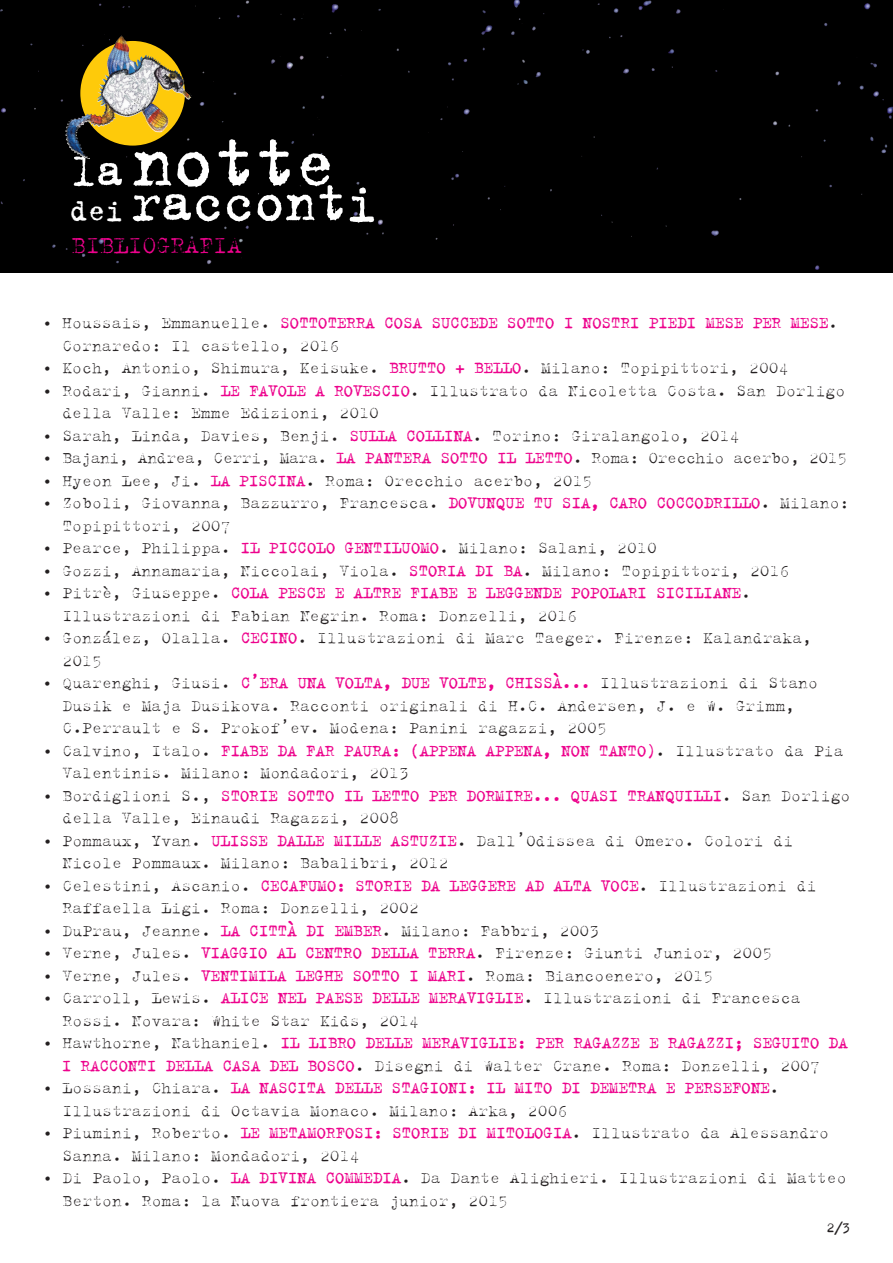
<style>
.page{position:relative;width:893px;height:1263px;background:#fff}
.page>*{position:absolute;margin:0;border:0;box-sizing:border-box;transform-origin:0 0}
.t1{font:77.55px "Trixie";letter-spacing:-.025em;color:#fff}
.t2{font:58.65px "Trixie";letter-spacing:-.025em;color:#fff}
.t3{font:300 27px "Trixie";letter-spacing:-.025em;color:#ed028c}
.t4{font:300 18px/22.5px "Trixie";color:#231f20}
.t5{font:18px "Trixie";letter-spacing:-.025em;color:#ed028c}
.t6{font:300 18px "Trixie";letter-spacing:-.025em;color:#231f20}
.t7{font:15px "Trixie";color:#231f20}
.s1{font-size:50.25px}
.s2{font-size:33.45px}
.s3{font-weight:400;color:#ed028c}
.s4{font-weight:300;color:#231f20}
</style>
<div class="page">
<div style="left:0;top:0;width:893px;height:272px;background:#000"></div>
<img style="left:80px;top:41px;width:105px;height:105px;border-radius:50%">
<img style="left:97px;top:35px;width:24px;height:63px">
<h1 class="t1" style="left:70px;top:111px;width:268px"><span class="s1">LA</span> NOTTE</h1>
<h2 class="t2" style="left:70px;top:164px;width:310px"><span class="s2">DEI</span> RACCONTI</h2>
<h3 class="t3" style="left:71px;top:230px;width:172px">BIBLIOGRAFIA</h3>
<p class="t4" style="left:43px;top:312px;width:258px">• Houssais, Emmanuelle. <span class="s3">SOTTOT</span></p>
<p class="t5" style="left:337px;top:311px;width:20px">ERRA</p>
<p class="t5" style="left:384px;top:311px;width:11px">COSA</p>
<p class="t5" style="left:431px;top:311px;width:86px">SUCCEDE SOTTO</p>
<p class="t5" style="left:564px;top:311px;width:39px">I NOSTRI</p>
<p class="t5" style="left:649px;top:311px;width:191px">PIEDI MESE PER MESE<span class="s4">.</span></p>
<p class="t4" style="left:62px;top:334px;width:279px">Cornaredo: Il castello, 2016</p>
<p class="t4" style="left:43px;top:357px;width:385px">• Koch, Antonio, Shimura, Keisuke. <span class="s3">BRUTTO</span></p>
<p class="t4" style="left:455px;top:357px;width:335px"><span class="s3">+ BELLO</span> . Milano: Topipittori, 2004</p>
<p class="t5" style="left:43px;top:379px;width:340px"><span class="s4">• Rodari, Gianni.</span> LE FAVOLE A ROVESCIO</p>
<p class="t4" style="left:410px;top:379px;width:437px">. Illustrato da Nicoletta Costa. San Dorligo</p>
<p class="t4" style="left:62px;top:402px;width:318px">della Valle: Emme Edizioni, 2010</p>
<p class="t4" style="left:43px;top:424px;width:337px">• Sarah, Linda, Davies, Benji. <span class="s3">SULLA</span></p>
<p class="t5" style="left:406px;top:424px;width:11px">COLLI</p>
<p class="t4" style="left:453px;top:424px;width:288px"><span class="s3">NA</span>. Torino: Giralangolo, 2014</p>
<p class="t6" style="left:43px;top:448px;width:408px">• Bajani, Andrea, Cerri, Mara. <span class="s3">LA PANTERA SOTTO</span></p>
<p class="t6" style="left:497px;top:448px;width:352px"><span class="s3">IL LETTO</span> . Roma: Orecchio acerbo, 2015</p>
<p class="t4" style="left:43px;top:469px;width:217px">• Hyeon Lee, Ji. <span class="s3">LA PISCI</span></p>
<p class="t4" style="left:286px;top:469px;width:308px"><span class="s3">NA</span>. Roma: Orecchio acerbo, 2015</p>
<p class="t4" style="left:43px;top:492px;width:577px">• Zoboli, Giovanna, Bazzurro, Francesca. <span class="s3">DOVUNQUE TU SIA, CARO</span></p>
<p class="t5" style="left:656px;top:491px;width:11px">COCCO</p>
<p class="t5" style="left:704px;top:491px;width:20px">DRILLO</p>
<p class="t4" style="left:760px;top:492px;width:91px">. Milano:</p>
<p class="t4" style="left:62px;top:514px;width:170px">Topipittori, 2007</p>
<p class="t4" style="left:43px;top:537px;width:246px">• Pearce, Philippa. <span class="s3">IL PICCOLO</span></p>
<p class="t4" style="left:345px;top:537px;width:314px"><span class="s3">GENTILUOMO</span>. Milano: Salani, 2010</p>
<p class="t4" style="left:43px;top:559px;width:387px">• Gozzi, Annamaria, Niccolai, Viola. <span class="s3">STORIA</span></p>
<p class="t4" style="left:475px;top:559px;width:316px"><span class="s3">DI BA</span>. Milano: Topipittori, 2016</p>
<p class="t4" style="left:43px;top:582px;width:208px">• Pitrè, Giuseppe. <span class="s3">COLA</span></p>
<p class="t5" style="left:278px;top:581px;width:87px">PESCE E ALTR</p>
<p class="t5" style="left:391px;top:581px;width:30px">E FIAB</p>
<p class="t5" style="left:448px;top:581px;width:162px">E E LEGGENDE POPOLARI</p>
<p class="t5" style="left:656px;top:581px;width:11px">SICILIA</p>
<p class="t5" style="left:722px;top:581px;width:30px">NE<span class="s4">.</span></p>
<p class="t4" style="left:62px;top:604px;width:516px">Illustrazioni di Fabian Negrin. Roma: Donzelli, 2016</p>
<p class="t4" style="left:62px;top:627px;width:751px;text-indent:-20px">• González, Olalla. <span class="s3">CECINO</span>. Illustrazioni di Marc Taeger. Firenze: Kalandraka,<br>2015</p>
<p class="t4" style="left:43px;top:672px;width:313px">• Quarenghi, Giusi. <span class="s3">C’ERA UNA VOLTA</span></p>
<p class="t4" style="left:62px;top:672px;width:757px;text-indent:320px"><span class="s3">, DUE VOLTE, CHISSÀ...</span> Illustrazioni di Stano<br>Dusik e Maja Dusikova. Racconti originali di H.C. Andersen, J. e W. Grimm,<br>C.Perrault e S. Prokof’ev. Modena: Panini ragazzi, 2005</p>
<p class="t4" style="left:43px;top:739px;width:274px">• Calvino, Italo. <span class="s3">FIABE DA FAR</span></p>
<p class="t4" style="left:62px;top:739px;width:783px;text-indent:281px"><span class="s3">PAURA : (APPENA APPENA, NON TANTO )</span>. Illustrato da Pia<br>Valentinis. Milano: Mondadori, 2013</p>
<p class="t4" style="left:43px;top:784px;width:198px">• Bordiglioni S., <span class="s3">STORI</span></p>
<p class="t5" style="left:268px;top:784px;width:29px">E SOTTO</p>
<p class="t5" style="left:344px;top:784px;width:58px">IL LETTO</p>
<p class="t5" style="left:429px;top:784px;width:171px">PER DORMIRE... QUASI</p>
<p class="t5" style="left:627px;top:784px;width:67px">TRANQUILLI</p>
<p class="t4" style="left:722px;top:784px;width:130px">. San Dorligo</p>
<p class="t4" style="left:62px;top:807px;width:338px">della Valle, Einaudi Ragazzi, 2008</p>
<p class="t4" style="left:43px;top:829px;width:179px">• Pommaux, Yvan. <span class="s3">ULISS</span></p>
<p class="t4" style="left:63px;top:829px;width:732px;text-indent:196px"><span class="s3">E DALLE MILLE ASTUZIE</span>. Dall’Odissea di Omero. Colori di<br>Nicole Pommaux. Milano: Babalibri, 2012</p>
<p class="t4" style="left:43px;top:874px;width:323px">• Celestini, Ascanio. <span class="s3">CECAFUMO: STORI</span></p>
<p class="t5" style="left:402px;top:874px;width:162px">E DA LEGGERE AD ALTA</p>
<p class="t4" style="left:601px;top:874px;width:218px"><span class="s3">VOCE</span>. Illustrazioni di</p>
<p class="t4" style="left:63px;top:897px;width:358px">Raffaella Ligi. Roma: Donzelli, 2002</p>
<p class="t4" style="left:43px;top:919px;width:217px">• DuPrau, Jeanne. <span class="s3">LA CITT</span></p>
<p class="t4" style="left:287px;top:919px;width:314px"><span class="s3">À DI EMBER</span>. Milano: Fabbri, 2003</p>
<p class="t4" style="left:43px;top:942px;width:169px">• Verne, Jules. <span class="s3">VIAGGIO</span></p>
<p class="t5" style="left:277px;top:941px;width:67px">AL CENTRO</p>
<p class="t5" style="left:371px;top:941px;width:30px">DELLA</p>
<p class="t4" style="left:428px;top:942px;width:346px"><span class="s3">TERRA</span>. Firenze: Giunti Junior, 2005</p>
<p class="t4" style="left:43px;top:964px;width:226px">• Verne, Jules. <span class="s3">VENTIMILA</span></p>
<p class="t5" style="left:296px;top:964px;width:67px">LEGHE SOTTO</p>
<p class="t4" style="left:409px;top:964px;width:306px"><span class="s3">I MARI</span> . Roma: Biancoenero, 2015</p>
<p class="t5" style="left:43px;top:986px;width:444px"><span class="s4">• Carroll, Lewis.</span> ALICE NEL PAESE DELLE MERAVIGLI</p>
<p class="t4" style="left:514px;top:987px;width:288px"><span class="s3">E</span>. Illustrazioni di Francesca</p>
<p class="t4" style="left:63px;top:1009px;width:358px">Rossi. Novara: White Star Kids, 2014</p>
<p class="t4" style="left:43px;top:1032px;width:277px">• Hawthorne, Nathaniel. <span class="s3">IL LIBRO</span></p>
<p class="t5" style="left:365px;top:1031px;width:114px">DELLE MERAVIGLI</p>
<p class="t5" style="left:507px;top:1031px;width:77px">E: PER RAGA</p>
<p class="t5" style="left:611px;top:1031px;width:68px">ZZE E RAGA</p>
<p class="t5" style="left:706px;top:1031px;width:95px">ZZI; SEGUITO</p>
<p class="t5" style="left:828px;top:1031px;width:21px">DA</p>
<p class="t5" style="left:62px;top:1054px;width:30px">I RACCO</p>
<p class="t5" style="left:128px;top:1054px;width:68px">NTI DELLA</p>
<p class="t5" style="left:222px;top:1054px;width:11px">CASA</p>
<p class="t5" style="left:270px;top:1054px;width:49px">DEL BOSCO</p>
<p class="t4" style="left:355px;top:1054px;width:467px">. Disegni di Walter Crane. Roma: Donzelli, 2007</p>
<p class="t4" style="left:43px;top:1077px;width:237px">• Lossani, Chiara. <span class="s3">LA NASCITA</span></p>
<p class="t5" style="left:335px;top:1076px;width:67px">DELLE STAGIO</p>
<p class="t5" style="left:448px;top:1076px;width:86px">NI: IL MITO</p>
<p class="t5" style="left:562px;top:1076px;width:77px">DI DEMETRA</p>
<p class="t5" style="left:666px;top:1076px;width:115px">E PERS EFONE<span class="s4">.</span></p>
<p class="t4" style="left:63px;top:1099px;width:506px">Illustrazioni di Octavia Monaco. Milano: Arka, 2006</p>
<p class="t4" style="left:43px;top:1122px;width:284px">• Piumini, Roberto. <span class="s3">LE METAMORFOSI</span></p>
<p class="t5" style="left:373px;top:1121px;width:29px">: STORI</p>
<p class="t5" style="left:439px;top:1121px;width:68px">E DI MITOLOGIA</p>
<p class="t4" style="left:572px;top:1122px;width:259px">. Illustrato da Alessandro</p>
<p class="t4" style="left:63px;top:1144px;width:299px">Sanna. Milano: Mondadori, 2014</p>
<p class="t4" style="left:63px;top:1167px;width:785px;text-indent:-20px">• Di Paolo, Paolo. <span class="s3">LA DIVINA COMMEDIA</span>. Da Dante Alighieri. Illustrazioni di Matteo<br>Berton. Roma: la Nuova frontiera junior, 2015</p>
<p class="t7" style="left:826px;top:1217px;width:25px">2/3</p>
</div>
